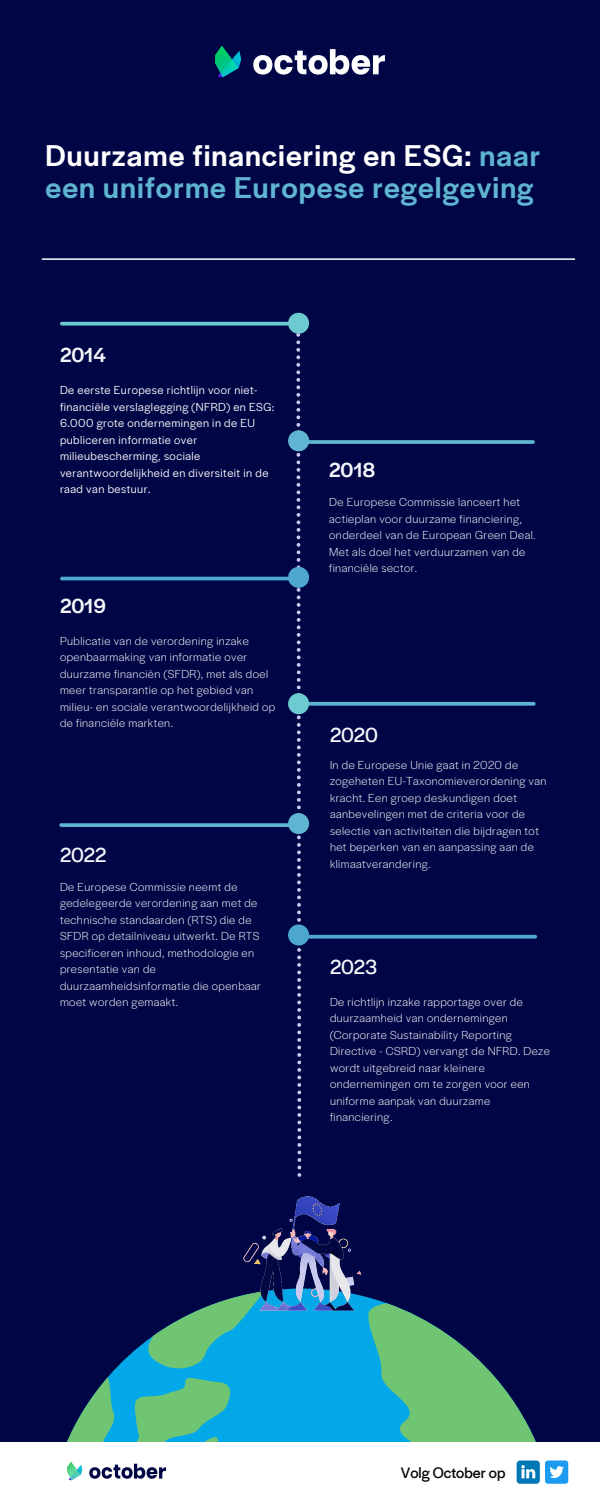
<style>
.page{position:relative;width:600px;height:1500px;background:#000545}
.page>*{position:absolute;margin:0;border:0;box-sizing:border-box;transform-origin:0 0}
.t1{font:500 31px/32.2px "Halyard Display";letter-spacing:.035em;color:#5fb5d1}
.t2{font:21px "Halyard Display";color:#f6f7fc}
.t3{font:500 21px "Halyard Display";color:#f6f7fc}
.t4{font:15.7px "Halyard Display";color:#000}
.t5{font:300 12px/16.5px "Halyard Display";letter-spacing:.035em;color:#fff}
.t6{font:12px/16.5px "Halyard Display";letter-spacing:.04em;color:#fff}
.s1{color:#fff}
</style>
<div class="page">
<svg style="left:296px;top:334px;width:5px;height:843px"></svg>
<svg style="left:309px;top:440px;width:224px;height:4px"></svg>
<svg style="left:309px;top:702px;width:225px;height:4px"></svg>
<svg style="left:309px;top:935px;width:226px;height:4px"></svg>
<hr style="left:62px;top:577px;width:235px;height:3px;background:#4da7d1">
<svg style="left:61px;top:823px;width:227px;height:4px"></svg>
<svg style="left:62px;top:322px;width:226px;height:4px"></svg>
<div style="left:288px;top:313px;width:21px;height:21px;background:#6dcad1;border-radius:50%"></div>
<div style="left:288px;top:430px;width:21px;height:21px;background:#5fb5d1;border-radius:50%"></div>
<div style="left:288px;top:693px;width:21px;height:21px;background:#6dcad1;border-radius:50%"></div>
<div style="left:288px;top:925px;width:21px;height:21px;background:#4da7d1;border-radius:50%"></div>
<div style="left:288px;top:567px;width:21px;height:21px;background:#4da7d1;border-radius:50%"></div>
<div style="left:288px;top:813px;width:21px;height:21px;background:#5fb5d1;border-radius:50%"></div>
<svg style="left:108px;top:1354px;width:23px;height:88px"></svg>
<svg style="left:264px;top:1309px;width:272px;height:133px"></svg>
<svg style="left:131px;top:1309px;width:133px;height:133px;background:#2fa6aa"></svg>
<svg style="left:67px;top:1377px;width:51px;height:65px"></svg>
<img style="left:201px;top:1196px;width:202px;height:125px">
<img style="left:215px;top:45px;width:170px;height:33px">
<hr style="left:42px;top:258px;width:533px;height:2px;background:#fff">
<div style="left:0;top:1442px;width:600px;height:58px;background:#fff"></div>
<img style="left:67px;top:1461px;width:99px;height:20px">
<svg style="left:517px;top:1461px;width:23px;height:23px"></svg>
<div style="left:545px;top:1460px;width:23px;height:24px;background:#1d9bf0;border-radius:3px"></div>
<svg style="left:549px;top:1466px;width:15px;height:12px"></svg>
<h1 class="t1" style="left:46px;top:138px;width:496px"><span class="s1">Duurzame financiering en ESG:</span> naar een uniforme Europese regelgeving</h1>
<h2 class="t3" style="left:60px;top:340px;width:48px">2014</h2>
<p class="t6" style="left:60px;top:381px;width:216px">De eerste Europese richtlijn voor niet&shy;financiële verslaglegging (NFRD) en ESG:<br>6.000 grote ondernemingen in de EU publiceren informatie over milieubescherming, sociale verantwoordelijkheid en diversiteit in de raad van bestuur.</p>
<h2 class="t3" style="left:60px;top:591px;width:48px">2019</h2>
<p class="t5" style="left:60px;top:632px;width:217px">Publicatie van de verordening inzake openbaarmaking van informatie over duurzame financiën (SFDR), met als doel meer transparantie op het gebied van milieu- en sociale verantwoordelijkheid op de financiële markten.</p>
<h2 class="t2" style="left:60px;top:840px;width:48px">2022</h2>
<p class="t5" style="left:60px;top:878px;width:203px">De Europese Commissie neemt de gedelegeerde verordening aan met de technische standaarden (RTS) die de<br>SFDR op detailniveau uitwerkt. De RTS specificeren inhoud, methodologie en presentatie van de duurzaamheidsinformatie die openbaar moet worden gemaakt.</p>
<h2 class="t3" style="left:329px;top:455px;width:47px">2018</h2>
<p class="t5" style="left:329px;top:493px;width:208px">De Europese Commissie lanceert het actieplan voor duurzame financiering, onderdeel van de European Green Deal.<br>Met als doel het verduurzamen van de financiële sector.</p>
<h2 class="t2" style="left:330px;top:720px;width:49px">2020</h2>
<p class="t5" style="left:330px;top:756px;width:218px">In de Europese Unie gaat in 2020 de zogeheten EU-Taxonomieverordening van kracht. Een groep deskundigen doet aanbevelingen met de criteria voor de selectie van activiteiten die bijdragen tot het beperken van en aanpassing aan de klimaatverandering.</p>
<h2 class="t2" style="left:330px;top:952px;width:49px">2023</h2>
<p class="t5" style="left:330px;top:993px;width:221px">De richtlijn inzake rapportage over de duurzaamheid van ondernemingen (Corporate Sustainability Reporting<br>Directive - CSRD) vervangt de NFRD. Deze wordt uitgebreid naar kleinere ondernemingen om te zorgen voor een uniforme aanpak van duurzame financiering.</p>
<h3 class="t4" style="left:401px;top:1462px;width:106px">Volg October op</h3>
</div>
